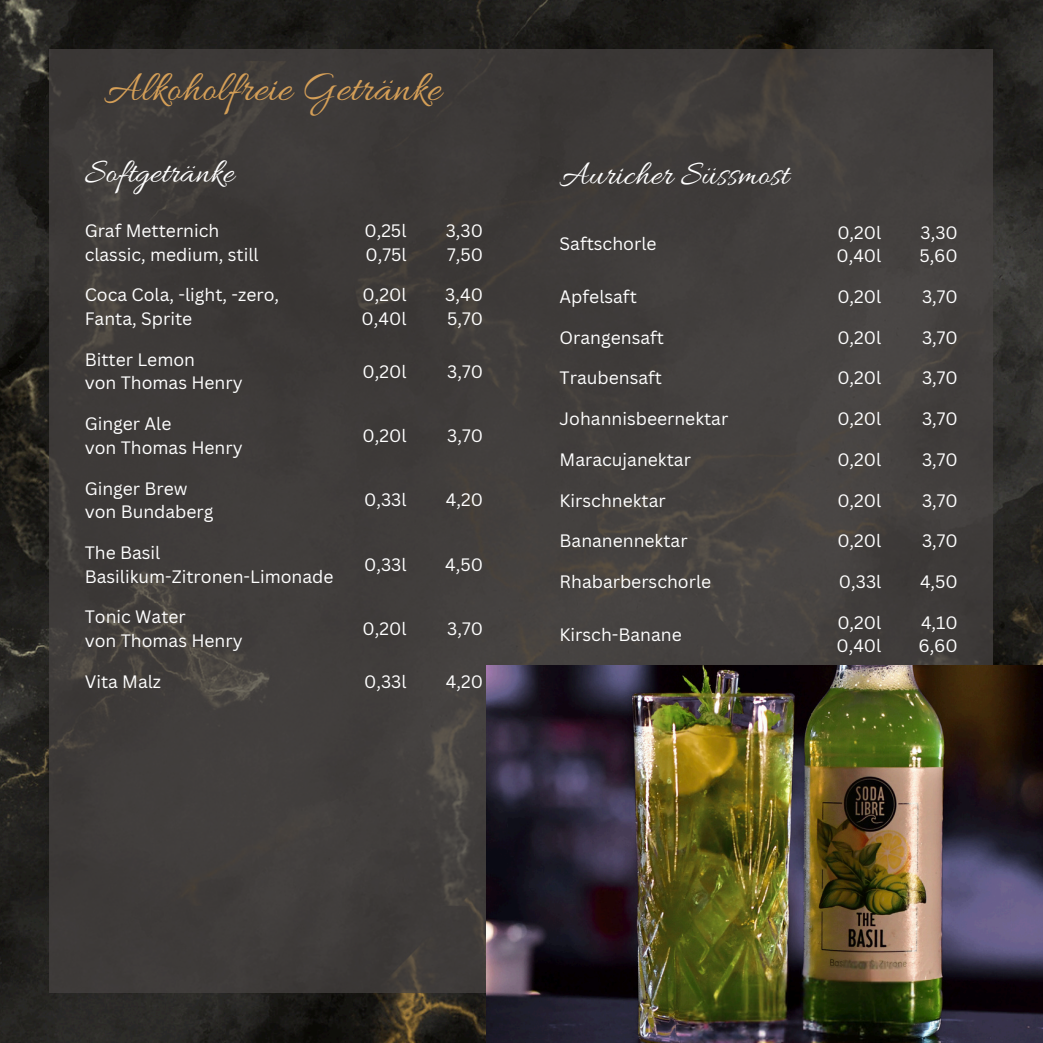
<style>
.page{position:relative;width:1043px;height:1043px;background:#fff}
.page>*{position:absolute;margin:0;border:0;box-sizing:border-box;transform-origin:0 0}
.t1{font:43.75px "Allura";color:#d59f57}
.t2{font:35px "Allura";color:#fff}
.t3{font:17.5px "Canva Sans";color:#fff}
</style>
<div class="page">
<img style="left:0;top:0;width:1042px;height:1042px">
<div style="left:50px;top:50px;width:942px;height:942px;background:#403d3b"></div>
<img style="left:486px;top:665px;width:556px;height:377px">
<p class="t1" style="left:104px;top:64px;width:338px">Alkoholfreie Getränke</p>
<h1 class="t2" style="left:85px;top:153px;width:151px">Softgetränke</h1>
<p class="t3" style="left:85px;top:218px;width:136px">Graf Metternich</p>
<p class="t3" style="left:85px;top:242px;width:175px">classic, medium, still</p>
<p class="t3" style="left:85px;top:283px;width:196px">Coca Cola, -light, -zero,</p>
<p class="t3" style="left:85px;top:306px;width:109px">Fanta, Sprite</p>
<p class="t3" style="left:85px;top:347px;width:112px">Bitter Lemon</p>
<p class="t3" style="left:85px;top:370px;width:159px">von Thomas Henry</p>
<p class="t3" style="left:85px;top:411px;width:88px">Ginger Ale</p>
<p class="t3" style="left:85px;top:435px;width:159px">von Thomas Henry</p>
<p class="t3" style="left:85px;top:475px;width:104px">Ginger Brew</p>
<p class="t3" style="left:85px;top:499px;width:130px">von Bundaberg</p>
<p class="t3" style="left:85px;top:540px;width:77px">The Basil</p>
<p class="t3" style="left:85px;top:563px;width:250px">Basilikum-Zitronen-Limonade</p>
<p class="t3" style="left:85px;top:604px;width:103px">Tonic Water</p>
<p class="t3" style="left:85px;top:628px;width:159px">von Thomas Henry</p>
<p class="t3" style="left:364px;top:218px;width:43px">0,25l</p>
<p class="t3" style="left:365px;top:242px;width:42px">0,75l</p>
<p class="t3" style="left:362px;top:283px;width:45px">0,20l</p>
<p class="t3" style="left:361px;top:306px;width:46px">0,40l</p>
<p class="t3" style="left:445px;top:218px;width:39px">3,30</p>
<p class="t3" style="left:447px;top:242px;width:37px">7,50</p>
<p class="t3" style="left:445px;top:283px;width:39px">3,40</p>
<p class="t3" style="left:447px;top:306px;width:37px">5,70</p>
<p class="t3" style="left:362px;top:359px;width:45px">0,20l</p>
<p class="t3" style="left:447px;top:359px;width:37px">3,70</p>
<p class="t3" style="left:362px;top:423px;width:45px">0,20l</p>
<p class="t3" style="left:447px;top:423px;width:37px">3,70</p>
<p class="t3" style="left:364px;top:487px;width:44px">0,33l</p>
<p class="t3" style="left:445px;top:487px;width:39px">4,20</p>
<p class="t3" style="left:364px;top:552px;width:44px">0,33l</p>
<p class="t3" style="left:445px;top:552px;width:39px">4,50</p>
<p class="t3" style="left:362px;top:616px;width:45px">0,20l</p>
<p class="t3" style="left:447px;top:616px;width:37px">3,70</p>
<p class="t3" style="left:85px;top:668px;width:78px">Vita Malz</p>
<p class="t3" style="left:364px;top:668px;width:44px">0,33l</p>
<p class="t3" style="left:445px;top:668px;width:39px">4,20</p>
<p class="t2" style="left:559px;top:155px;width:230px">Auricher Süssmost</p>
<p class="t3" style="left:559px;top:232px;width:98px">Saftschorle</p>
<p class="t3" style="left:837px;top:220px;width:45px">0,20l</p>
<p class="t3" style="left:836px;top:243px;width:46px">0,40l</p>
<p class="t3" style="left:920px;top:220px;width:39px">3,30</p>
<p class="t3" style="left:919px;top:243px;width:40px">5,60</p>
<p class="t3" style="left:559px;top:284px;width:79px">Apfelsaft</p>
<p class="t3" style="left:837px;top:284px;width:45px">0,20l</p>
<p class="t3" style="left:921px;top:284px;width:37px">3,70</p>
<p class="t3" style="left:559px;top:325px;width:106px">Orangensaft</p>
<p class="t3" style="left:837px;top:325px;width:45px">0,20l</p>
<p class="t3" style="left:921px;top:325px;width:37px">3,70</p>
<p class="t3" style="left:559px;top:365px;width:104px">Traubensaft</p>
<p class="t3" style="left:837px;top:365px;width:45px">0,20l</p>
<p class="t3" style="left:921px;top:365px;width:37px">3,70</p>
<p class="t3" style="left:559px;top:406px;width:170px">Johannisbeernektar</p>
<p class="t3" style="left:837px;top:406px;width:45px">0,20l</p>
<p class="t3" style="left:921px;top:406px;width:37px">3,70</p>
<p class="t3" style="left:559px;top:447px;width:133px">Maracujanektar</p>
<p class="t3" style="left:837px;top:447px;width:45px">0,20l</p>
<p class="t3" style="left:921px;top:447px;width:37px">3,70</p>
<p class="t3" style="left:559px;top:487px;width:108px">Kirschnektar</p>
<p class="t3" style="left:837px;top:487px;width:45px">0,20l</p>
<p class="t3" style="left:921px;top:487px;width:37px">3,70</p>
<p class="t3" style="left:559px;top:528px;width:129px">Bananennektar</p>
<p class="t3" style="left:837px;top:528px;width:45px">0,20l</p>
<p class="t3" style="left:921px;top:528px;width:37px">3,70</p>
<p class="t3" style="left:559px;top:569px;width:153px">Rhabarberschorle</p>
<p class="t3" style="left:838px;top:569px;width:44px">0,33l</p>
<p class="t3" style="left:919px;top:569px;width:39px">4,50</p>
<p class="t3" style="left:559px;top:621px;width:124px">Kirsch-Banane</p>
<p class="t3" style="left:837px;top:610px;width:45px">0,20l</p>
<p class="t3" style="left:836px;top:633px;width:46px">0,40l</p>
<p class="t3" style="left:920px;top:610px;width:38px">4,10</p>
<p class="t3" style="left:918px;top:633px;width:41px">6,60</p>
</div>
